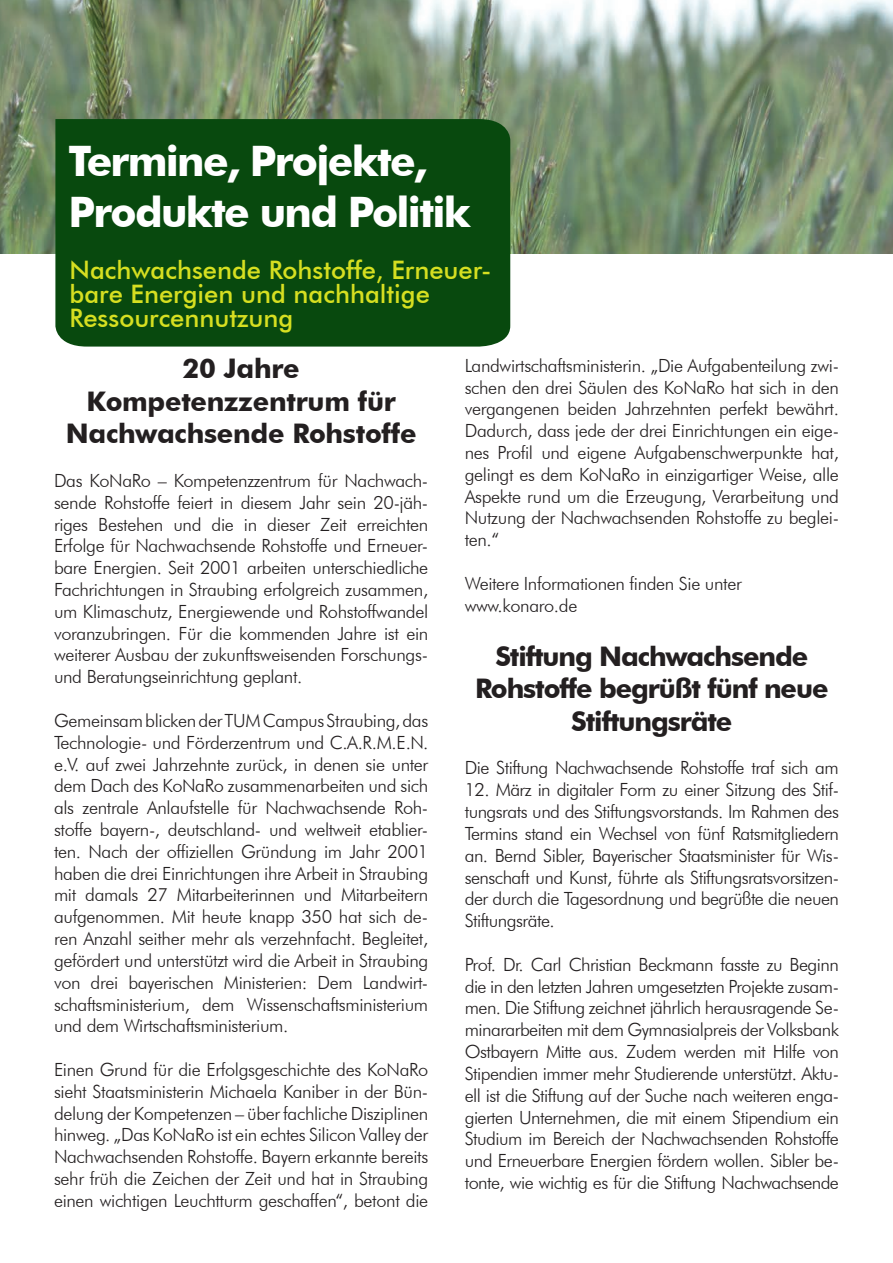
<style>
.page{position:relative;width:893px;height:1263px;background:#fff}
.page>*{position:absolute;margin:0;border:0;box-sizing:border-box;transform-origin:0 0}
.t1{font:700 42px/51px "Futura BT";letter-spacing:-.04em;color:#fff}
.t2{font:700 27px/32.4px "Futura BT";letter-spacing:-.04em;color:#231f20;text-align:center}
.t3{font:700 27px/32.4px "Futura BT";letter-spacing:-.01em;color:#231f20;text-align:center}
.t4{font:500 25.5px/24px "Futura BT";color:#d6df21}
.t5{font:300 18.15px/21.8px "Futura BT";letter-spacing:-.02em;color:#231f20;text-align:justify}
</style>
<div class="page">
<img style="left:0;top:0;width:893px;height:253px">
<div style="left:55px;top:119px;width:455px;height:228px;background:#08490e"></div>
<h1 class="t1" style="left:69px;top:135px;width:404px">Termine, Projekte,<br>Produkte und Politik</h1>
<h3 class="t4" style="left:70px;top:257px;width:423px">Nachwachsende Rohstoffe, Erneuer&shy;bare Energien und nachhaltige<br>Ressourcennutzung</h3>
<h2 class="t3" style="left:66px;top:352px;width:352px">20 Jahre<br>Kompetenzzentrum für<br>Nachwachsende Rohstoffe</h2>
<p class="t5" style="left:54px;top:469px;width:376px">Das KoNaRo – Kompetenzzentrum für Nachwach&shy;sende Rohstoffe feiert in diesem Jahr sein 20-jäh&shy;riges Bestehen und die in dieser Zeit erreichten Erfolge für Nachwachsende Rohstoffe und Erneuer&shy;bare Energien. Seit 2001 arbeiten unterschiedliche Fachrichtungen in Straubing erfolgreich zusammen, um Klimaschutz, Energiewende und Rohstoffwandel voranzubringen. Für die kommenden Jahre ist ein weiterer Ausbau der zukunftsweisenden Forschungs&shy;und Beratungseinrichtung geplant.</p>
<p class="t5" style="left:54px;top:709px;width:376px">Gemeinsam blicken der TUM Campus Straubing, das Technologie- und Förderzentrum und C.A.R.M.E.N. e.V. auf zwei Jahrzehnte zurück, in denen sie unter dem Dach des KoNaRo zusammenarbeiten und sich als zentrale Anlaufstelle für Nachwachsende Roh&shy;stoffe bayern-, deutschland- und weltweit etablier&shy;ten. Nach der offiziellen Gründung im Jahr 2001 haben die drei Einrichtungen ihre Arbeit in Straubing mit damals 27 Mitarbeiterinnen und Mitarbeitern aufgenommen. Mit heute knapp 350 hat sich de&shy;ren Anzahl seither mehr als verzehnfacht. Begleitet, gefördert und unterstützt wird die Arbeit in Straubing von drei bayerischen Ministerien: Dem Landwirt&shy;schaftsministerium, dem Wissenschaftsministerium und dem Wirtschaftsministerium.</p>
<p class="t5" style="left:54px;top:1058px;width:376px">Einen Grund für die Erfolgsgeschichte des KoNaRo sieht Staatsministerin Michaela Kaniber in der Bün&shy;delung der Kompetenzen – über fachliche Disziplinen hinweg. „Das KoNaRo ist ein echtes Silicon Valley der Nachwachsenden Rohstoffe. Bayern erkannte bereits sehr früh die Zeichen der Zeit und hat in Straubing einen wichtigen Leuchtturm geschaffen“, betont die</p>
<p class="t5" style="left:465px;top:354px;width:376px">Landwirtschaftsministerin. „Die Aufgabenteilung zwi&shy;schen den drei Säulen des KoNaRo hat sich in den vergangenen beiden Jahrzehnten perfekt bewährt.<br>Dadurch, dass jede der drei Einrichtungen ein eige&shy;nes Profil und eigene Aufgabenschwerpunkte hat, gelingt es dem KoNaRo in einzigartiger Weise, alle Aspekte rund um die Erzeugung, Verarbeitung und Nutzung der Nachwachsenden Rohstoffe zu beglei&shy;ten.“</p>
<p class="t5" style="left:465px;top:572px;width:279px">Weitere Informationen finden Sie unter www.konaro.de</p>
<h2 class="t2" style="left:475px;top:640px;width:355px">Stiftung Nachwachsende<br>Rohstoffe begrüßt fünf neue<br>Stiftungsräte</h2>
<p class="t5" style="left:465px;top:757px;width:376px">Die Stiftung Nachwachsende Rohstoffe traf sich am</p>
<p class="t5" style="left:465px;top:779px;width:376px">12. März in digitaler Form zu einer Sitzung des Stif&shy;tungsrats und des Stiftungsvorstands. Im Rahmen des Termins stand ein Wechsel von fünf Ratsmitgliedern an. Bernd Sibler, Bayerischer Staatsminister für Wis&shy;senschaft und Kunst, führte als Stiftungsratsvorsitzen&shy;der durch die Tagesordnung und begrüßte die neuen Stiftungsräte.</p>
<p class="t5" style="left:465px;top:953px;width:376px">Prof. Dr. Carl Christian Beckmann fasste zu Beginn die in den letzten Jahren umgesetzten Projekte zusam&shy;men. Die Stiftung zeichnet jährlich herausragende Se&shy;minararbeiten mit dem Gymnasialpreis der Volksbank Ostbayern Mitte aus. Zudem werden mit Hilfe von Stipendien immer mehr Studierende unterstützt. Aktu&shy;ell ist die Stiftung auf der Suche nach weiteren enga&shy;gierten Unternehmen, die mit einem Stipendium ein Studium im Bereich der Nachwachsenden Rohstoffe und Erneuerbare Energien fördern wollen. Sibler be&shy;tonte, wie wichtig es für die Stiftung Nachwachsende</p>
</div>
